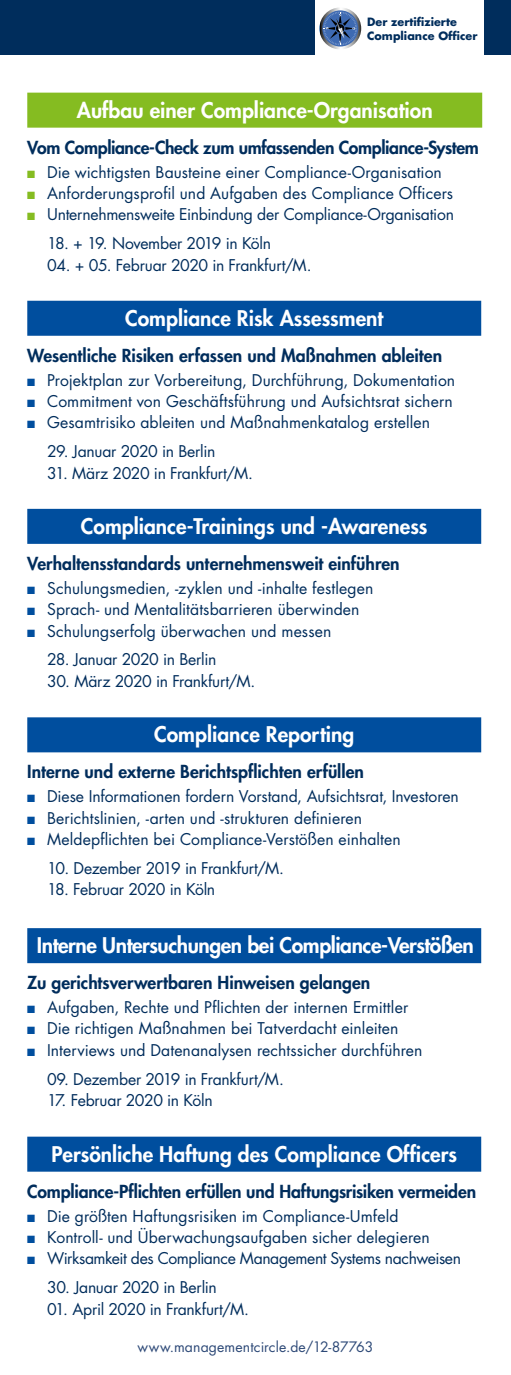
<style>
.page{position:relative;width:511px;height:1375px;background:#fff}
.page>*{position:absolute;margin:0;border:0;box-sizing:border-box;transform-origin:0 0}
.t1{font:800 21px "Futura Std";color:#fff}
.t2{font:800 21px "Futura Std";letter-spacing:-.02em;color:#fff}
.t3{font:800 17.5px "Futura Std";letter-spacing:-.005em;color:#002d5c}
.t4{font:15.75px "Futura Std";color:#002d5c}
.t5{font:15.75px "Futura Std";letter-spacing:-.02em;color:#002d5c}
.t6{font:15.75px "Futura Std";letter-spacing:-.025em;color:#002d5c}
.t7{font:15.75px "Futura Std";letter-spacing:-.03em;color:#002d5c}
.t8{font:14px "Futura Std";letter-spacing:.01em;color:#2d4977}
.t9{font:700 11.2px/13.3px "Futura Std";color:#002d5c}
.s1{color:#85bc21}
.s2{color:#004e9e}
</style>
<div class="page">
<div style="left:0;top:0;width:511px;height:55px;background:#002d5c"></div>
<div style="left:315px;top:0;width:168px;height:55px;background:#fff"></div>
<svg style="left:319px;top:7px;width:42px;height:42px"></svg>
<div style="left:27px;top:301px;width:454px;height:35px;background:#004e9e"></div>
<div style="left:27px;top:509px;width:454px;height:35px;background:#004e9e"></div>
<div style="left:27px;top:717px;width:454px;height:35px;background:#004e9e"></div>
<div style="left:27px;top:928px;width:454px;height:35px;background:#004e9e"></div>
<div style="left:27px;top:1136px;width:454px;height:35px;background:#004e9e"></div>
<div style="left:27px;top:93px;width:455px;height:35px;background:#85bc21"></div>
<p class="t9" style="left:367px;top:15px;width:112px">Der zertifizierte<br>Compliance Officer</p>
<h1 class="t1" style="left:77px;top:97px;width:357px">Aufbau einer Compliance-Organisation</h1>
<p class="t3" style="left:27px;top:136px;width:453px">Vom Compliance-Check zum umfassenden Compliance-System</p>
<p class="t4" style="left:27px;top:162px;width:416px"><span class="s1">■</span> Die wichtigsten Bausteine einer Compliance-Organisation</p>
<p class="t4" style="left:27px;top:183px;width:427px"><span class="s1">■</span> Anforderungsprofil und Aufgaben des Compliance Officers</p>
<p class="t5" style="left:27px;top:204px;width:428px"><span class="s1">■</span> Unternehmensweite Einbindung der Compliance-Organisation</p>
<p class="t6" style="left:47px;top:233px;width:226px">18. + 19. November 2019 in Köln</p>
<p class="t5" style="left:47px;top:255px;width:266px">04. + 05. Februar 2020 in Frankfurt/M.</p>
<h1 class="t1" style="left:125px;top:305px;width:260px">Compliance Risk Assessment</h1>
<p class="t3" style="left:27px;top:344px;width:416px">Wesentliche Risiken erfassen und Maßnahmen ableiten</p>
<p class="t4" style="left:27px;top:370px;width:429px"><span class="s2">■</span> Projektplan zur Vorbereitung, Durchführung, Dokumentation</p>
<p class="t4" style="left:27px;top:391px;width:427px"><span class="s2">■</span> Commitment von Geschäftsführung und Aufsichtsrat sichern</p>
<p class="t4" style="left:27px;top:412px;width:404px"><span class="s2">■</span> Gesamtrisiko ableiten und Maßnahmenkatalog erstellen</p>
<p class="t5" style="left:47px;top:441px;width:170px">29. Januar 2020 in Berlin</p>
<p class="t5" style="left:47px;top:462px;width:207px">31. März 2020 in Frankfurt/M.</p>
<h1 class="t1" style="left:81px;top:513px;width:348px">Compliance-Trainings und -Awareness</h1>
<p class="t3" style="left:27px;top:552px;width:374px">Verhaltensstandards unternehmensweit einführen</p>
<p class="t4" style="left:27px;top:577px;width:347px"><span class="s2">■</span> Schulungsmedien, -zyklen und -inhalte festlegen</p>
<p class="t4" style="left:27px;top:599px;width:334px"><span class="s2">■</span> Sprach- und Mentalitätsbarrieren überwinden</p>
<p class="t4" style="left:27px;top:620px;width:306px"><span class="s2">■</span> Schulungserfolg überwachen und messen</p>
<p class="t5" style="left:47px;top:649px;width:171px">28. Januar 2020 in Berlin</p>
<p class="t5" style="left:47px;top:670px;width:210px">30. März 2020 in Frankfurt/M.</p>
<h1 class="t1" style="left:154px;top:721px;width:202px">Compliance Reporting</h1>
<p class="t3" style="left:27px;top:760px;width:338px">Interne und externe Berichtspflichten erfüllen</p>
<p class="t4" style="left:27px;top:786px;width:433px"><span class="s2">■</span> Diese Informationen fordern Vorstand, Aufsichtsrat, Investoren</p>
<p class="t4" style="left:27px;top:807px;width:336px"><span class="s2">■</span> Berichtslinien, -arten und -strukturen definieren</p>
<p class="t4" style="left:27px;top:829px;width:375px"><span class="s2">■</span> Meldepflichten bei Compliance-Verstößen einhalten</p>
<p class="t5" style="left:47px;top:857px;width:238px">10. Dezember 2019 in Frankfurt/M.</p>
<p class="t6" style="left:47px;top:879px;width:170px">18. Februar 2020 in Köln</p>
<h1 class="t2" style="left:37px;top:932px;width:438px">Interne Untersuchungen bei Compliance-Verstößen</h1>
<p class="t3" style="left:27px;top:971px;width:345px">Zu gerichtsverwertbaren Hinweisen gelangen</p>
<p class="t4" style="left:27px;top:997px;width:382px"><span class="s2">■</span> Aufgaben, Rechte und Pflichten der internen Ermittler</p>
<p class="t4" style="left:27px;top:1018px;width:373px"><span class="s2">■</span> Die richtigen Maßnahmen bei Tatverdacht einleiten</p>
<p class="t4" style="left:27px;top:1039px;width:397px"><span class="s2">■</span> Interviews und Datenanalysen rechtssicher durchführen</p>
<p class="t5" style="left:47px;top:1068px;width:238px">09. Dezember 2019 in Frankfurt/M.</p>
<p class="t6" style="left:47px;top:1089px;width:167px">17. Februar 2020 in Köln</p>
<h1 class="t1" style="left:51px;top:1140px;width:407px">Persönliche Haftung des Compliance Officers</h1>
<p class="t3" style="left:27px;top:1179px;width:450px">Compliance-Pflichten erfüllen und Haftungsrisiken vermeiden</p>
<p class="t4" style="left:27px;top:1205px;width:373px"><span class="s2">■</span> Die größten Haftungsrisiken im Compliance-Umfeld</p>
<p class="t4" style="left:27px;top:1226px;width:404px"><span class="s2">■</span> Kontroll- und Überwachungsaufgaben sicher delegieren</p>
<p class="t7" style="left:27px;top:1248px;width:435px"><span class="s2">■</span> Wirksamkeit des Compliance Management Systems nachweisen</p>
<p class="t5" style="left:47px;top:1276px;width:171px">30. Januar 2020 in Berlin</p>
<p class="t5" style="left:47px;top:1298px;width:203px">01. April 2020 in Frankfurt/M.</p>
<p class="t8" style="left:138px;top:1337px;width:237px">www.managementcircle.de/12-87763</p>
</div>
